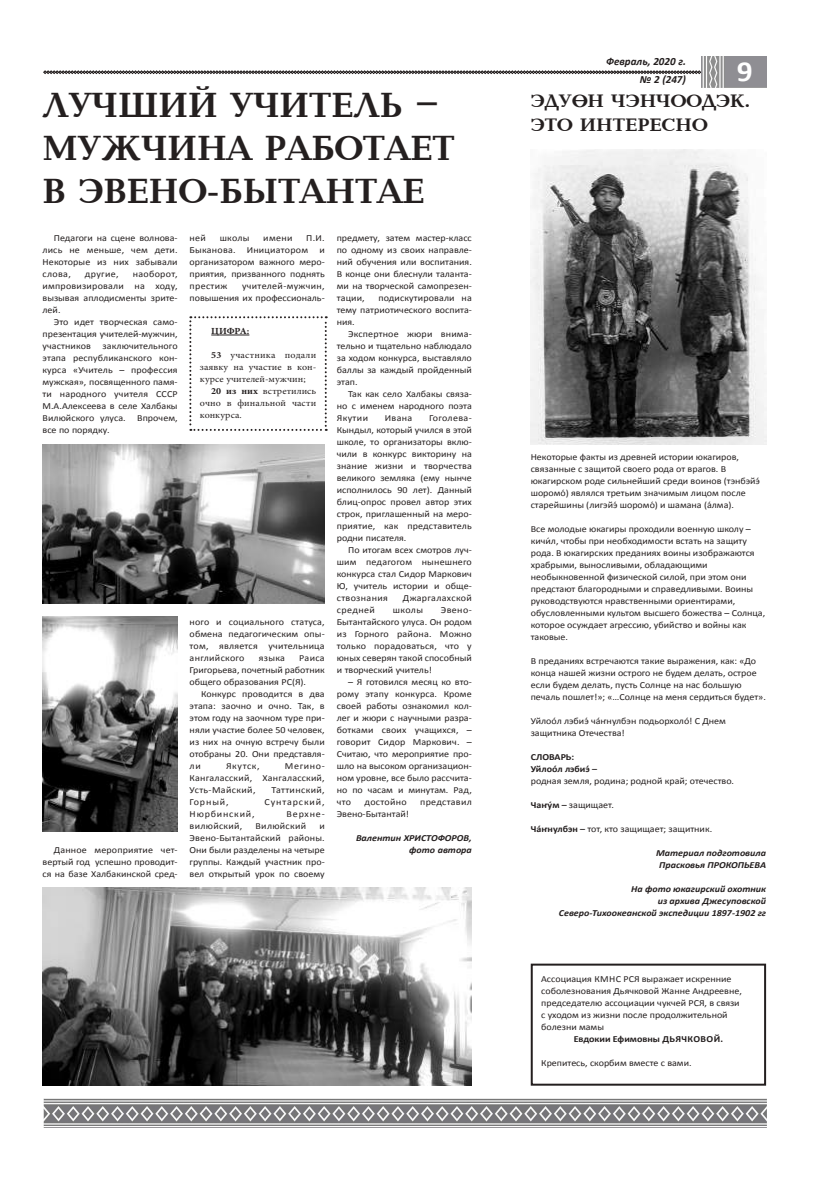
<style>
.page{position:relative;width:837px;height:1185px;background:#fff}
.page>*{position:absolute;margin:0;border:0;box-sizing:border-box;transform-origin:0 0}
.t1{font:700 36px/43.2px "Sakha Baltica";color:#241f1f}
.t2{font:700 29.1px "Calibri";color:#fff;scale:1.08 1}
.t3{font:700 18.6px/24px "Sakha Baltica";color:#241f1f;scale:1.08 1}
.t4{font:italic 700 11px/18px "Calibri";color:#241f1f;text-align:right}
.t5{font:9.3px/12px "Calibri";color:#241f1f;text-align:justify;scale:1.08 1}
.t6{font:italic 700 9.3px/12px "Calibri";color:#241f1f;text-align:right;scale:1.08 1}
.t7{font:9.3px/12px "Minion Pro";letter-spacing:.01em;color:#241f1f;text-align:justify;scale:1.08 1}
.t8{font:700 9.3px/12px "Calibri";color:#241f1f;scale:1.08 1}
.t9{font:9.3px "Calibri";letter-spacing:.03em;color:#241f1f;scale:1.08 1}
.t10{font:9.3px "Calibri";letter-spacing:.035em;color:#241f1f;scale:1.08 1}
.t11{font:9.3px "Calibri";letter-spacing:.09em;color:#241f1f;scale:1.08 1}
.t12{font:9.3px "Calibri";letter-spacing:.08em;color:#241f1f;scale:1.08 1}
.t13{font:9.3px "Calibri";letter-spacing:.04em;color:#241f1f;scale:1.08 1}
.t14{font:700 9.3px "Minion Pro";letter-spacing:-.01em;color:#241f1f;scale:1.08 1}
.s1{font-weight:700}
</style>
<div class="page">
<svg style="left:43px;top:71px;width:657px;height:3px;background:#5d5959"></svg>
<img style="left:700px;top:57px;width:65px;height:31px">
<img style="left:43px;top:1098px;width:722px;height:30px">
<svg style="left:189px;top:316px;width:137px;height:115px"></svg>
<img style="left:43px;top:445px;width:281px;height:158px">
<img style="left:43px;top:616px;width:134px;height:215px">
<img style="left:43px;top:887px;width:428px;height:199px">
<img style="left:530px;top:149px;width:235px;height:296px">
<div style="left:530px;top:964px;width:235px;height:122px;border:2px solid #241f1f"></div>
<h1 class="t1" style="left:43px;top:85px;width:413px">ЛУЧШИЙ УЧИТЕЛЬ –<br>МУЖЧИНА РАБОТАЕТ<br>В ЭВЕНО-БЫТАНТАЕ</h1>
<p class="t5" style="left:43px;top:232px;width:126px;text-indent:11px">Педагоги на сцене волнова&shy;лись не меньше, чем дети.<br>Некоторые из них забывали слова,</p>
<p class="t5" style="left:43px;top:268px;width:126px;text-indent:90px">наоборот, импровизировали на ходу, вызывая аплодисменты зрите&shy;лей.</p>
<p class="t5" style="left:43px;top:316px;width:126px;text-indent:11px">Это идет творческая само&shy;презентация учителей-мужчин, участников</p>
<p class="t5" style="left:85px;top:268px;width:33px">другие,</p>
<p class="t5" style="left:43px;top:340px;width:126px;text-indent:60px">заключительного этапа республиканского кон&shy;курса «Учитель – профессия мужская», посвященного памя&shy;ти народного учителя СССР М.А.Алексеева в селе Халбакы Вилюйского улуса. Впрочем, все по порядку.</p>
<p class="t5" style="left:43px;top:844px;width:126px;text-indent:11px">Данное мероприятие чет&shy;вертый год успешно проводит&shy;ся на базе Халбакинской сред-</p>
<p class="t5" style="left:189px;top:232px;width:17px">ней</p>
<p class="t5" style="left:220px;top:232px;width:29px">школы</p>
<p class="t5" style="left:263px;top:232px;width:28px">имени</p>
<p class="t5" style="left:189px;top:232px;width:126px;text-indent:116px">П.И.<br>Быканова. Инициатором и организатором важного меро&shy;приятия, призванного поднять престиж</p>
<p class="t5" style="left:189px;top:280px;width:126px;text-align:right">учителей-мужчин,<br>повышения их профессиональ-</p>
<p class="t14" style="left:211px;top:325px;width:37px">ЦИФРА:</p>
<p class="t7" style="left:200px;top:349px;width:109px;text-indent:11px"><span class="s1">53</span> участника подали заявку на участие в кон&shy;курсе учителей-мужчин;</p>
<p class="t7" style="left:200px;top:385px;width:109px;text-indent:11px"><span class="s1">20 из них</span> встретились очно в финальной части конкурса.</p>
<p class="t5" style="left:189px;top:616px;width:126px">ного и социального статуса, обмена педагогическим опы&shy;том, является учительница английского</p>
<p class="t5" style="left:189px;top:652px;width:126px;text-indent:109px">Раиса Григорьева, почетный работник общего образования РС(Я).</p>
<p class="t5" style="left:189px;top:688px;width:126px;text-indent:11px">Конкурс проводится в два этапа: заочно и очно. Так, в этом году на заочном туре при&shy;няли участие более 50 человек, из них на очную встречу были отобраны 20. Они представля&shy;ли</p>
<p class="t5" style="left:259px;top:652px;width:26px">языка</p>
<p class="t5" style="left:189px;top:760px;width:126px;text-indent:95px">Мегино-Кангаласский, Хангаласский, Усть-Майский,</p>
<p class="t5" style="left:226px;top:760px;width:33px">Якутск,</p>
<p class="t10" style="left:271px;top:784px;width:51px">Таттинский,</p>
<p class="t5" style="left:189px;top:796px;width:38px">Горный,</p>
<p class="t11" style="left:264px;top:796px;width:57px">Сунтарский,</p>
<p class="t12" style="left:189px;top:808px;width:62px">Нюрбинский,</p>
<p class="t5" style="left:286px;top:808px;width:37px">Верхне-</p>
<p class="t9" style="left:189px;top:820px;width:50px">вилюйский,</p>
<p class="t9" style="left:255px;top:820px;width:48px">Вилюйский</p>
<p class="t5" style="left:189px;top:820px;width:126px;text-indent:130px">и Эвено-Бытантайский районы.<br>Они были разделены на четыре группы. Каждый участник про&shy;вел открытый урок по своему</p>
<p class="t5" style="left:336px;top:232px;width:126px">предмету, затем мастер-класс по одному из своих направле&shy;ний обучения или воспитания.<br>В конце они блеснули таланта&shy;ми на творческой самопрезен&shy;тации,</p>
<p class="t5" style="left:336px;top:292px;width:126px;text-indent:42px">подискутировали на тему патриотического воспита&shy;ния.</p>
<p class="t5" style="left:336px;top:328px;width:126px;text-indent:11px">Экспертное жюри внима&shy;тельно и тщательно наблюдало за ходом конкурса, выставляло баллы за каждый пройденный этап.</p>
<p class="t5" style="left:336px;top:388px;width:126px;text-indent:11px">Так как село Халбакы связа&shy;но с именем народного поэта Якутии</p>
<p class="t5" style="left:384px;top:412px;width:27px">Ивана</p>
<p class="t5" style="left:336px;top:412px;width:126px;text-indent:92px">Гоголева-Кындыл, который учился в этой школе, то организаторы вклю&shy;чили в конкурс викторину на знание жизни и творчества великого земляка (ему нынче исполнилось 90 лет). Данный блиц-опрос провел автор этих строк, приглашенный на меро&shy;приятие, как представитель родни писателя.</p>
<p class="t5" style="left:336px;top:544px;width:126px;text-indent:11px">По итогам всех смотров луч&shy;шим педагогом нынешнего конкурса стал Сидор Маркович Ю, учитель истории и обще&shy;ствознания</p>
<p class="t10" style="left:403px;top:592px;width:65px">Джаргалахской</p>
<p class="t13" style="left:336px;top:604px;width:37px">средней</p>
<p class="t5" style="left:392px;top:604px;width:30px">школы</p>
<p class="t5" style="left:336px;top:604px;width:126px;text-indent:104px">Эвено-Бытантайского улуса. Он родом из Горного района. Можно только порадоваться, что у юных северян такой способный и творческий учитель!</p>
<p class="t5" style="left:336px;top:676px;width:126px;text-indent:11px">– Я готовился месяц ко вто&shy;рому этапу конкурса. Кроме своей работы ознакомил кол&shy;лег и жюри с научными разра&shy;ботками своих учащихся, – говорит Сидор Маркович. – Считаю, что мероприятие про&shy;шло на высоком организацион&shy;ном уровне, все было рассчита&shy;но по часам и минутам. Рад, что</p>
<p class="t9" style="left:364px;top:796px;width:40px">достойно</p>
<p class="t9" style="left:420px;top:796px;width:49px">представил</p>
<p class="t5" style="left:336px;top:808px;width:68px">Эвено-Бытантай!</p>
<p class="t6" style="left:356px;top:832px;width:109px">Валентин ХРИСТОФОРОВ, фото автора</p>
<p class="t4" style="left:606px;top:52px;width:81px">Февраль, 2020 г. № 2 (247)</p>
<h2 class="t2" style="left:736px;top:53px;width:16px">9</h2>
<h3 class="t3" style="left:530px;top:90px;width:204px">ЭДУӨН ЧЭНЧООДЭК.<br>ЭТО ИНТЕРЕСНО</h3>
<p class="t5" style="left:530px;top:451px;width:217px;text-align:left">Некоторые факты из древней истории юкагиров, связанные с защитой своего рода от врагов. В юкагирском роде сильнейший среди воинов (тэнбэйэ́ шоромо́) являлся третьим значимым лицом после старейшины (лигэйэ шоромо́) и шамана (а́лма).</p>
<p class="t5" style="left:617px;top:499px;width:5px">́</p>
<p class="t5" style="left:530px;top:523px;width:218px;text-align:left">Все молодые юкагиры проходили военную школу – кичи́л, чтобы при необходимости встать на защиту рода. В юкагирских преданиях воины изображаются храбрыми, выносливыми, обладающими необыкновенной физической силой, при этом они предстают благородными и справедливыми. Воины руководствуются нравственными ориентирами, обусловленными культом высшего божества – Солнца, которое осуждает агрессию, убийство и войны как таковые.</p>
<p class="t5" style="left:530px;top:655px;width:219px;text-align:left">В преданиях встречаются такие выражения, как: «До конца нашей жизни острого не будем делать, острое если будем делать, пусть Солнце на нас большую печаль пошлет!»; «…Солнце на меня сердиться будет».</p>
<p class="t5" style="left:530px;top:715px;width:182px">Уйлоóл лэбиэ чáҥнулбэн подьорхолó! С Днем</p>
<p class="t5" style="left:530px;top:715px;width:89px;text-indent:58px">́ защитника Отечества!</p>
<p class="t8" style="left:530px;top:751px;width:63px">СЛОВАРЬ:<br>Уйлоóл лэбиэ –</p>
<p class="t8" style="left:590px;top:762px;width:5px">́</p>
<p class="t5" style="left:530px;top:775px;width:190px">родная земля, родина; родной край; отечество.</p>
<p class="t5" style="left:530px;top:799px;width:79px"><span class="s1">Чаҥýм –</span> защищает.</p>
<p class="t5" style="left:530px;top:823px;width:169px"><span class="s1">Чáҥнулбэн –</span> тот, кто защищает; защитник.</p>
<p class="t6" style="left:656px;top:847px;width:103px;text-align:center">Материал подготовила<br>Прасковья ПРОКОПЬЕВА</p>
<p class="t6" style="left:558px;top:883px;width:193px">На фото юкагирский охотник<br>из архива Джесуповской<br>Северо-Тихоокеанской экспедиции 1897-1902 гг</p>
<p class="t5" style="left:541px;top:972px;width:187px;text-align:left">Ассоциация КМНС РСЯ выражает искренние соболезнования Дьячковой Жанне Андреевне, председателю ассоциации чукчей РСЯ, в связи с уходом из жизни после продолжительной болезни мамы</p>
<p class="t8" style="left:573px;top:1032px;width:140px">Евдокии Ефимовны ДЬЯЧКОВОЙ.</p>
<p class="t5" style="left:541px;top:1056px;width:141px">Крепитесь, скорбим вместе с вами.</p>
</div>
